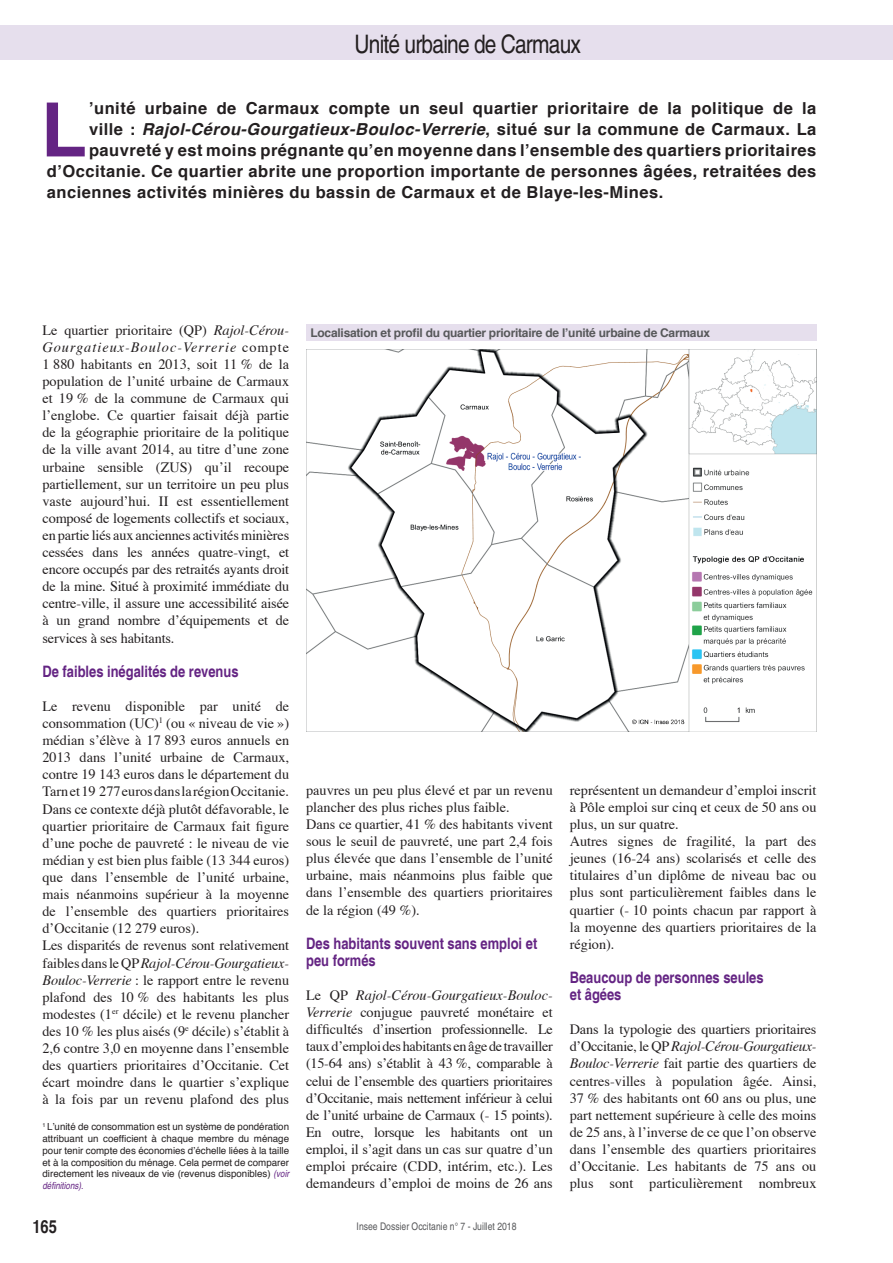
<style>
.page{position:relative;width:893px;height:1263px;background:#fff}
.page>*{position:absolute;margin:0;border:0;box-sizing:border-box;transform-origin:0 0}
.t1{font:700 74.85px "Helvetica";color:#642483}
.t2{font:condensed 25.5px "Helvetica";letter-spacing:-.03em;color:#231f20}
.t3{font:700 condensed 18px "Helvetica";color:#231f20}
.t4{font:700 16.5px "Helvetica";letter-spacing:.03em;color:#231f20}
.t5{font:italic 700 16.5px "Helvetica";letter-spacing:.03em;color:#231f20}
.t6{font:700 condensed 15.75px/17.1px "Helvetica";color:#642483}
.t7{font:14.25px/17.1px "Times";color:#231f20;text-align:justify}
.t8{font:700 12px "Helvetica";letter-spacing:-.02em;color:#57585a}
.t9{font:condensed 10.5px "Helvetica";color:#57585a}
.t10{font:9.75px/11.7px "Helvetica";color:#231f20;text-align:justify}
.s1{font-style:normal}
.s2{font-style:italic}
.s3{font-style:italic;font-stretch:condensed;color:#642483}
</style>
<div class="page">
<div style="left:0;top:26px;width:893px;height:34px;background:#e6dfed"></div>
<img style="left:306px;top:349px;width:510px;height:382px">
<div style="left:306px;top:324px;width:510px;height:17px;background:#e6dfed"></div>
<h2 class="t2" style="left:354px;top:29px;width:228px">Unité urbaine de Carmaux</h2>
<h1 class="t1" style="left:41px;top:70px;width:47px">L</h1>
<p class="t4" style="left:89px;top:95px;width:729px">’unité urbaine de Carmaux compte un seul quartier prioritaire de la politique de la</p>
<p class="t5" style="left:89px;top:116px;width:729px"><span class="s1">ville :</span> Rajol-Cérou-Gourgatieux-Bouloc-Verrerie<span class="s1">, situé sur la commune de Carmaux. La</span></p>
<p class="t4" style="left:89px;top:137px;width:729px">pauvreté y est moins prégnante qu’en moyenne dans l’ensemble des quartiers prioritaires</p>
<p class="t4" style="left:47px;top:158px;width:771px">d’Occitanie. Ce quartier abrite une proportion importante de personnes âgées, retraitées des</p>
<p class="t4" style="left:47px;top:179px;width:618px">anciennes activités minières du bassin de Carmaux et de Blaye-les-Mines.</p>
<p class="t7" style="left:43px;top:320px;width:248px">Le quartier prioritaire (QP) <span class="s2">Rajol-Cérou-Gourgatieux-Bouloc-Verrerie</span> compte 1 880 habitants en 2013, soit 11 % de la population de l’unité urbaine de Carmaux et 19 % de la commune de Carmaux qui l’englobe. Ce quartier faisait déjà partie de la géographie prioritaire de la politique de la ville avant 2014, au titre d’une zone urbaine sensible (ZUS) qu’il recoupe partiellement, sur un territoire un peu plus vaste aujourd’hui. II est essentiellement composé de logements collectifs et sociaux, en partie liés aux anciennes activités minières cessées dans les années quatre-vingt, et encore occupés par des retraités ayants droit de la mine. Situé à proximité immédiate du centre-ville, il assure une accessibilité aisée à un grand nombre d’équipements et de services à ses habitants.</p>
<p class="t6" style="left:43px;top:663px;width:197px">De faibles inégalités de revenus</p>
<p class="t7" style="left:43px;top:696px;width:248px;text-align:left">Le revenu disponible par unité de consommation (UC)<sup>1</sup> (ou « niveau de vie ») médian s’élève à 17 893 euros annuels en 2013 dans l’unité urbaine de Carmaux, contre 19 143 euros dans le département du Tarn et 19 277euros dans la région Occitanie.<br>Dans ce contexte déjà plutôt défavorable, le quartier prioritaire de Carmaux fait figure d’une poche de pauvreté : le niveau de vie médian y est bien plus faible (13 344 euros) que dans l’ensemble de l’unité urbaine, mais néanmoins supérieur à la moyenne de l’ensemble des quartiers prioritaires d’Occitanie (12 279 euros).<br>Les disparités de revenus sont relativement faibles dans le QP <span class="s2">Rajol-Cérou-Gourgatieux-Bouloc-Verrerie</span> : le rapport entre le revenu plafond des 10 % des habitants les plus modestes (1<sup>er</sup> décile) et le revenu plancher des 10 % les plus aisés (9<sup>e</sup> décile) s’établit à 2,6 contre 3,0 en moyenne dans l’ensemble des quartiers prioritaires d’Occitanie. Cet écart moindre dans le quartier s’explique à la fois par un revenu plafond des plus</p>
<p class="t10" style="left:43px;top:1121px;width:248px"><sup>1</sup> L’unité de consommation est un système de pondération attribuant un coefficient à chaque membre du ménage pour tenir compte des économies d’échelle liées à la taille et à la composition du ménage. Cela permet de comparer directement les niveaux de vie (revenus disponibles) <span class="s3">(voir définitions).</span></p>
<p class="t8" style="left:310px;top:323px;width:401px">Localisation et profil du quartier prioritaire de l’unité urbaine de Carmaux</p>
<p class="t7" style="left:306px;top:780px;width:248px;text-align:left">pauvres un peu plus élevé et par un revenu plancher des plus riches plus faible.<br>Dans ce quartier, 41 % des habitants vivent sous le seuil de pauvreté, une part 2,4 fois plus élevée que dans l’ensemble de l’unité urbaine, mais néanmoins plus faible que dans l’ensemble des quartiers prioritaires de la région (49 %).</p>
<p class="t6" style="left:306px;top:935px;width:233px">Des habitants souvent sans emploi et peu formés</p>
<p class="t7" style="left:306px;top:985px;width:248px">Le QP <span class="s2">Rajol-Cérou-Gourgatieux-Bouloc-Verrerie</span> conjugue pauvreté monétaire et difficultés d’insertion professionnelle. Le taux d’emploi des habitants en âge de travailler (15-64 ans) s’établit à 43 %, comparable à celui de l’ensemble des quartiers prioritaires d’Occitanie, mais nettement inférieur à celui de l’unité urbaine de Carmaux (‑ 15 points).<br>En outre, lorsque les habitants ont un emploi, il s’agit dans un cas sur quatre d’un emploi précaire (CDD, intérim, etc.). Les demandeurs d’emploi de moins de 26 ans</p>
<p class="t7" style="left:570px;top:780px;width:248px;text-align:left">représentent un demandeur d’emploi inscrit à Pôle emploi sur cinq et ceux de 50 ans ou plus, un sur quatre.<br>Autres signes de fragilité, la part des jeunes (16-24 ans) scolarisés et celle des titulaires d’un diplôme de niveau bac ou plus sont particulièrement faibles dans le quartier (- 10 points chacun par rapport à la moyenne des quartiers prioritaires de la région).</p>
<p class="t6" style="left:570px;top:969px;width:195px">Beaucoup de personnes seules et âgées</p>
<p class="t7" style="left:570px;top:1020px;width:248px">Dans la typologie des quartiers prioritaires d’Occitanie, le QP <span class="s2">Rajol-Cérou-Gourgatieux-Bouloc-Verrerie</span> fait partie des quartiers de centres-villes à population âgée. Ainsi, 37 % des habitants ont 60 ans ou plus, une part nettement supérieure à celle des moins de 25 ans, à l’inverse de ce que l’on observe dans l’ensemble des quartiers prioritaires d’Occitanie. Les habitants de 75 ans ou plus sont particulièrement nombreux</p>
<p class="t3" style="left:32px;top:1216px;width:26px">165</p>
<p class="t9" style="left:357px;top:1221px;width:161px">Insee Dossier Occitanie n° 7 - Juillet 2018</p>
</div>
